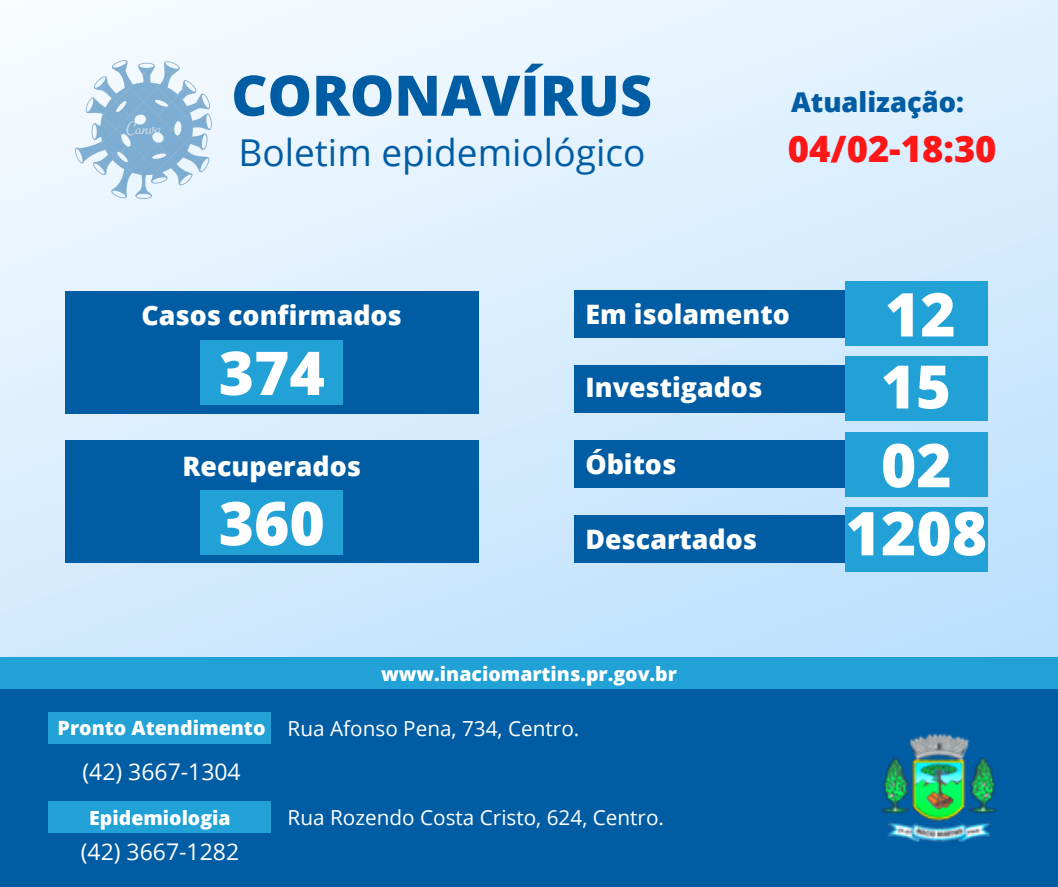
<style>
.page{position:relative;width:1058px;height:887px;background:#fff}
.page>*{position:absolute;margin:0;border:0;box-sizing:border-box;transform-origin:0 0}
.t1{font:800 70.5px "Open Sans";color:#fff}
.t2{font:800 60.45px "Open Sans";color:#fff}
.t3{font:800 59.85px "Open Sans";color:#fff}
.t4{font:800 55.95px "Open Sans";color:#005ca3}
.t5{font:37.05px "Open Sans";color:#005ca3}
.t6{font:800 36.3px "Open Sans";color:#ff1616}
.t7{font:800 27.3px "Open Sans";color:#005ca3}
.t8{font:800 26.7px "Open Sans";color:#fff}
.t9{font:22.95px "Open Sans";color:#fff}
.t10{font:20.7px "Open Sans";color:#fff}
.t11{font:800 19.65px "Open Sans";color:#fff}
.t12{font:800 19.5px "Open Sans";color:#fff}
</style>
<div class="page">
<img style="left:0;top:0;width:1057px;height:657px">
<div style="left:0;top:689px;width:1058px;height:197px;background:#005ca3"></div>
<div style="left:0;top:657px;width:1058px;height:32px;background:#21a1d6"></div>
<div style="left:574px;top:290px;width:290px;height:48px;background:#005ca3"></div>
<img style="left:75px;top:60px;width:136px;height:139px">
<div style="left:65px;top:291px;width:413px;height:123px;background:#005ca3"></div>
<div style="left:845px;top:281px;width:142px;height:65px;background:#21a1d6"></div>
<div style="left:574px;top:364px;width:290px;height:48px;background:#005ca3"></div>
<div style="left:845px;top:356px;width:142px;height:65px;background:#21a1d6"></div>
<div style="left:574px;top:440px;width:290px;height:48px;background:#005ca3"></div>
<div style="left:845px;top:432px;width:142px;height:64px;background:#21a1d6"></div>
<div style="left:574px;top:515px;width:290px;height:48px;background:#005ca3"></div>
<div style="left:845px;top:507px;width:142px;height:64px;background:#21a1d6"></div>
<div style="left:49px;top:711px;width:222px;height:32px;background:#21a1d6"></div>
<img style="left:882px;top:733px;width:115px;height:109px">
<div style="left:49px;top:801px;width:222px;height:31px;background:#21a1d6"></div>
<div style="left:65px;top:440px;width:413px;height:123px;background:#005ca3"></div>
<div style="left:201px;top:340px;width:142px;height:64px;background:#21a1d6"></div>
<div style="left:201px;top:490px;width:142px;height:64px;background:#21a1d6"></div>
<p class="t4" style="left:231px;top:56px;width:422px">CORONAVÍRUS</p>
<p class="t5" style="left:238px;top:126px;width:408px">Boletim epidemiológico</p>
<p class="t7" style="left:791px;top:83px;width:174px">Atualização:</p>
<p class="t6" style="left:788px;top:123px;width:210px">04/02-18:30</p>
<p class="t8" style="left:142px;top:296px;width:262px">Casos confirmados</p>
<p class="t2" style="left:219px;top:330px;width:108px">374</p>
<p class="t8" style="left:182px;top:447px;width:180px">Recuperados</p>
<p class="t1" style="left:230px;top:474px;width:84px">15</p>
<p class="t2" style="left:219px;top:480px;width:108px">360</p>
<p class="t8" style="left:585px;top:295px;width:206px">Em isolamento</p>
<p class="t8" style="left:585px;top:368px;width:178px">Investigados</p>
<p class="t8" style="left:585px;top:445px;width:92px">Óbitos</p>
<p class="t8" style="left:585px;top:520px;width:173px">Descartados</p>
<p class="t12" style="left:381px;top:660px;width:297px">www.inaciomartins.pr.gov.br</p>
<p class="t11" style="left:58px;top:713px;width:209px">Pronto Atendimento</p>
<p class="t10" style="left:287px;top:713px;width:293px">Rua Afonso Pena, 734, Centro.</p>
<p class="t9" style="left:82px;top:755px;width:160px">(42) 3667-1304</p>
<p class="t12" style="left:89px;top:803px;width:143px">Epidemiologia</p>
<p class="t9" style="left:81px;top:835px;width:160px">(42) 3667-1282</p>
<p class="t10" style="left:287px;top:802px;width:378px">Rua Rozendo Costa Cristo, 624, Centro.</p>
<p class="t2" style="left:885px;top:272px;width:72px">12</p>
<p class="t3" style="left:880px;top:344px;width:72px">15</p>
<p class="t2" style="left:881px;top:422px;width:72px">02</p>
<p class="t2" style="left:845px;top:490px;width:143px">1208</p>
</div>
